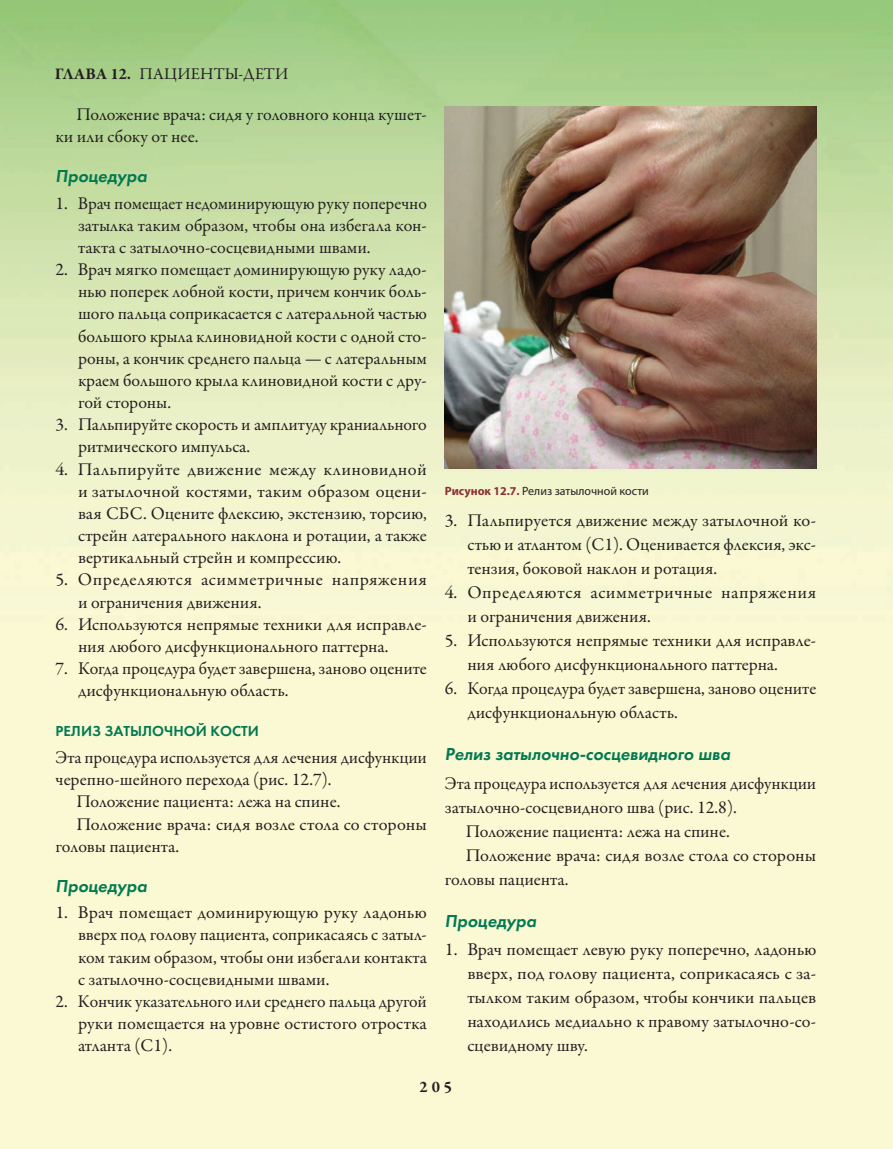
<style>
.page{position:relative;width:893px;height:1149px;background:#fff}
.page>*{position:absolute;margin:0;border:0;box-sizing:border-box;transform-origin:0 0}
.t1{font:18px/22.2px "Garamond Premr Pro";color:#231f20;text-align:justify}
.t2{font:18px/22.2px "Garamond Premr Pro";letter-spacing:.025em;color:#231f20}
.t3{font:italic 18px "Futura Demi C";color:#017951}
.t4{font:16.5px "Garamond Premr Pro";letter-spacing:.01em;color:#231f20}
.t5{font:700 16.5px "Garamond Premr Pro";color:#231f20}
.t6{font:15px "Futura Demi C";color:#017951}
.t7{font:12px "Myriad Pro";color:#231f20}
.s1{font-weight:700}
.s2{font-weight:700;color:#8d2f34}
</style>
<div class="page">
<img style="left:0;top:0;width:893px;height:1148px">
<img style="left:445px;top:107px;width:371px;height:361px">
<p class="t4" style="left:55px;top:64px;width:235px"><span class="s1">ГЛАВА 12.</span> ПАЦИЕНТЫ-ДЕТИ</p>
<p class="t1" style="left:56px;top:103px;width:373px;text-indent:21px">Положение врача: сидя у головного конца кушет&shy;ки или сбоку от нее.</p>
<p class="t3" style="left:56px;top:166px;width:93px">Процедура</p>
<p class="t1" style="left:78px;top:192px;width:350px;text-indent:-22px">1. Врач помещает недоминирующую руку поперечно затылка таким образом, чтобы она избегала кон&shy;такта с затылочно-сосцевидными швами.</p>
<p class="t1" style="left:78px;top:258px;width:350px;text-indent:-22px">2. Врач мягко помещает доминирующую руку ладо&shy;нью поперек лобной кости, причем кончик боль&shy;шого пальца соприкасается с латеральной частью большого крыла клиновидной кости с одной сто&shy;роны, а кончик среднего пальца — с латеральным краем большого крыла клиновидной кости с дру&shy;гой стороны.</p>
<p class="t1" style="left:78px;top:414px;width:350px;text-indent:-22px">3. Пальпируйте скорость и амплитуду краниального ритмического импульса.</p>
<p class="t1" style="left:78px;top:458px;width:350px;text-indent:-22px">4. Пальпируйте движение между клиновидной и затылочной костями, таким образом оцени&shy;вая СБС. Оцените флексию, экстензию, торсию, стрейн латерального наклона и ротации, а также вертикальный стрейн и компрессию.</p>
<p class="t2" style="left:78px;top:569px;width:350px;text-indent:-22px">5. Определяются асимметричные напряжения и ограничения движения.</p>
<p class="t1" style="left:78px;top:613px;width:350px;text-indent:-22px">6. Используются непрямые техники для исправле&shy;ния любого дисфункционального паттерна.</p>
<p class="t1" style="left:78px;top:657px;width:350px;text-indent:-22px">7. Когда процедура будет завершена, заново оцените дисфункциональную область.</p>
<p class="t6" style="left:56px;top:722px;width:205px">РЕЛИЗ ЗАТЫЛОЧНОЙ КОСТИ</p>
<p class="t1" style="left:56px;top:746px;width:373px">Эта процедура используется для лечения дисфункции</p>
<p class="t1" style="left:56px;top:768px;width:278px">черепно-шейного перехода (рис. 12.7).</p>
<p class="t1" style="left:77px;top:790px;width:265px">Положение пациента: лежа на спине.</p>
<p class="t1" style="left:77px;top:812px;width:352px">Положение врача: сидя возле стола со стороны</p>
<p class="t1" style="left:56px;top:835px;width:125px">головы пациента.</p>
<p class="t3" style="left:56px;top:875px;width:93px">Процедура</p>
<p class="t1" style="left:78px;top:901px;width:350px;text-indent:-22px">1. Врач помещает доминирующую руку ладонью вверх под голову пациента, соприкасаясь с затыл&shy;ком таким образом, чтобы они избегали контакта с затылочно-сосцевидными швами.</p>
<p class="t1" style="left:78px;top:990px;width:350px;text-indent:-22px">2. Кончик указательного или среднего пальца другой руки помещается на уровне остистого отростка атланта (С1).</p>
<p class="t7" style="left:445px;top:483px;width:206px"><span class="s2">Рисунок 12.7.</span> Релиз затылочной кости</p>
<p class="t1" style="left:467px;top:508px;width:350px;line-height:24px;text-indent:-22px">3. Пальпируется движение между затылочной ко&shy;стью и атлантом (С1). Оценивается флексия, экс&shy;тензия, боковой наклон и ротация.</p>
<p class="t2" style="left:467px;top:580px;width:350px;line-height:24px;text-indent:-22px">4. Определяются асимметричные напряжения и ограничения движения.</p>
<p class="t1" style="left:467px;top:628px;width:350px;line-height:24px;text-indent:-22px">5. Используются непрямые техники для исправле&shy;ния любого дисфункционального паттерна.</p>
<p class="t1" style="left:467px;top:677px;width:350px;line-height:24px;text-indent:-22px">6. Когда процедура будет завершена, заново оцените дисфункциональную область.</p>
<p class="t3" style="left:445px;top:743px;width:287px">Релиз затылочно-сосцевидного шва</p>
<p class="t1" style="left:445px;top:772px;width:373px">Эта процедура используется для лечения дисфункции</p>
<p class="t1" style="left:445px;top:796px;width:293px">затылочно-сосцевидного шва (рис. 12.8).</p>
<p class="t1" style="left:466px;top:820px;width:265px">Положение пациента: лежа на спине.</p>
<p class="t1" style="left:466px;top:844px;width:352px">Положение врача: сидя возле стола со стороны</p>
<p class="t1" style="left:445px;top:868px;width:125px">головы пациента.</p>
<p class="t3" style="left:445px;top:909px;width:93px">Процедура</p>
<p class="t1" style="left:467px;top:937px;width:350px;line-height:24px;text-indent:-22px">1. Врач помещает левую руку поперечно, ладонью вверх, под голову пациента, соприкасаясь с за&shy;тылком таким образом, чтобы кончики пальцев находились медиально к правому затылочно-со&shy;сцевидному шву.</p>
<p class="t5" style="left:419px;top:1076px;width:34px">205</p>
</div>
